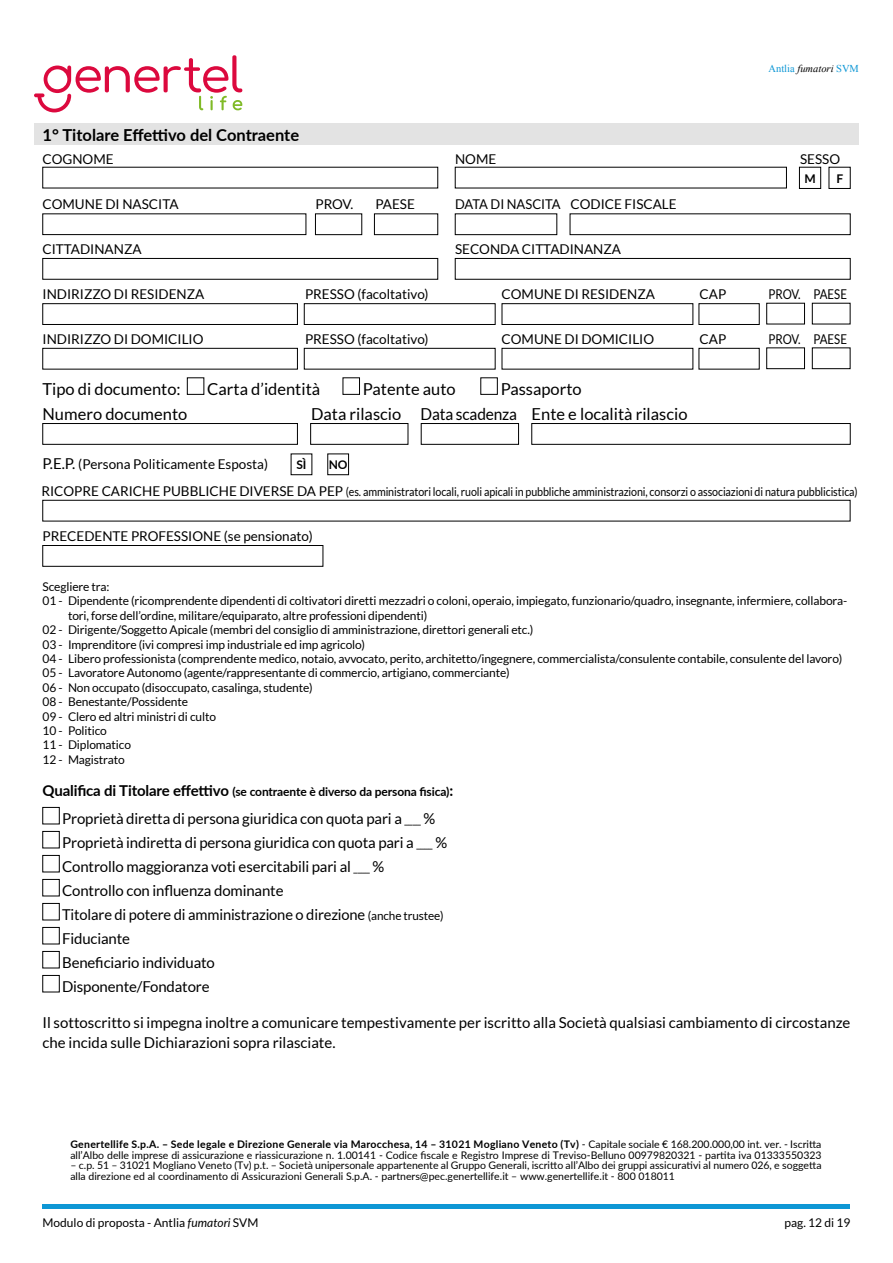
<style>
.page{position:relative;width:893px;height:1263px;background:#fff}
.page>*{position:absolute;margin:0;border:0;box-sizing:border-box;transform-origin:0 0}
.t1{font:16.5px "Lato";color:#000}
.t2{font:700 16.5px "Lato";letter-spacing:-.005em;color:#000}
.t3{font:15px/24px "Lato";letter-spacing:-.01em;color:#000}
.t4{font:13.5px "Lato";color:#000}
.t5{font:13.5px "Lato";color:#000;scale:.96 1}
.t6{font:13.5px "Lato";color:#000;scale:.85 1}
.t7{font:12px "Lato";letter-spacing:-.01em;color:#000}
.t8{font:12px "Lato";letter-spacing:-.01em;color:#000;scale:.89 1}
.t9{font:700 12px "Lato";letter-spacing:-.01em;color:#000}
.t10{font:10.5px/10.5px "Lato";color:#000}
.t11{font:10.5px "Times New Roman";color:#0e97d5}
.s1{font-style:italic;color:#000}
.s2{font-size:15px}
.s3{font-size:13.5px}
.s4{font-size:10.5px}
.s5{font-size:12px}
.s6{font-weight:700}
.s7{font-style:italic}
</style>
<div class="page">
<hr style="left:43px;top:1205px;width:807px;height:4px;background:#0e97d5">
<svg style="left:34px;top:55px;width:208px;height:57px"></svg>
<div style="left:34px;top:123px;width:825px;height:22px;background:#e3e3e3"></div>
<div style="left:43px;top:258px;width:395px;height:21px;border:1px solid #000"></div>
<div style="left:455px;top:258px;width:395px;height:21px;border:1px solid #000"></div>
<div style="left:43px;top:214px;width:263px;height:21px;border:1px solid #000"></div>
<div style="left:570px;top:214px;width:280px;height:21px;border:1px solid #000"></div>
<div style="left:455px;top:214px;width:102px;height:21px;border:1px solid #000"></div>
<div style="left:799px;top:167px;width:22px;height:22px;border:1px solid #000"></div>
<div style="left:315px;top:214px;width:47px;height:21px;border:1px solid #000"></div>
<div style="left:374px;top:214px;width:64px;height:21px;border:1px solid #000"></div>
<div style="left:43px;top:303px;width:255px;height:22px;border:1px solid #000"></div>
<div style="left:766px;top:303px;width:39px;height:21px;border:1px solid #000"></div>
<div style="left:502px;top:303px;width:191px;height:22px;border:1px solid #000"></div>
<div style="left:304px;top:303px;width:191px;height:22px;border:1px solid #000"></div>
<div style="left:699px;top:303px;width:60px;height:22px;border:1px solid #000"></div>
<div style="left:43px;top:348px;width:255px;height:21px;border:1px solid #000"></div>
<div style="left:766px;top:348px;width:39px;height:21px;border:1px solid #000"></div>
<div style="left:812px;top:348px;width:38px;height:21px;border:1px solid #000"></div>
<div style="left:502px;top:348px;width:191px;height:21px;border:1px solid #000"></div>
<div style="left:304px;top:348px;width:191px;height:21px;border:1px solid #000"></div>
<div style="left:699px;top:348px;width:60px;height:21px;border:1px solid #000"></div>
<div style="left:291px;top:454px;width:21px;height:21px;border:1px solid #000"></div>
<div style="left:328px;top:454px;width:21px;height:21px;border:1px solid #000"></div>
<div style="left:43px;top:545px;width:280px;height:21px;border:1px solid #000"></div>
<div style="left:43px;top:500px;width:807px;height:21px;border:1px solid #000"></div>
<div style="left:187px;top:378px;width:17px;height:17px;border:1px solid #000"></div>
<div style="left:343px;top:378px;width:17px;height:17px;border:1px solid #000"></div>
<div style="left:481px;top:378px;width:17px;height:17px;border:1px solid #000"></div>
<div style="left:310px;top:423px;width:98px;height:22px;border:1px solid #000"></div>
<div style="left:421px;top:423px;width:98px;height:22px;border:1px solid #000"></div>
<div style="left:531px;top:423px;width:319px;height:22px;border:1px solid #000"></div>
<div style="left:43px;top:423px;width:255px;height:22px;border:1px solid #000"></div>
<div style="left:43px;top:807px;width:17px;height:17px;border:1px solid #000"></div>
<div style="left:43px;top:831px;width:17px;height:17px;border:1px solid #000"></div>
<div style="left:43px;top:855px;width:17px;height:17px;border:1px solid #000"></div>
<div style="left:43px;top:879px;width:17px;height:17px;border:1px solid #000"></div>
<div style="left:43px;top:903px;width:17px;height:17px;border:1px solid #000"></div>
<div style="left:43px;top:927px;width:17px;height:17px;border:1px solid #000"></div>
<div style="left:43px;top:951px;width:17px;height:17px;border:1px solid #000"></div>
<div style="left:43px;top:975px;width:17px;height:17px;border:1px solid #000"></div>
<p class="t11" style="left:768px;top:61px;width:92px">Antlia <span class="s1">fumatori</span> SVM</p>
<h1 class="t2" style="left:43px;top:122px;width:258px">1° Titolare Effettivo del Contraente</h1>
<p class="t4" style="left:43px;top:152px;width:73px">COGNOME</p>
<p class="t4" style="left:455px;top:152px;width:43px">NOME</p>
<p class="t4" style="left:800px;top:152px;width:42px">SESSO</p>
<p class="t4" style="left:43px;top:197px;width:138px">COMUNE DI NASCITA</p>
<p class="t4" style="left:316px;top:197px;width:39px">PROV.</p>
<p class="t4" style="left:376px;top:197px;width:41px">PAESE</p>
<p class="t5" style="left:455px;top:197px;width:232px">DATA DI NASCITA CODICE FISCALE</p>
<p class="t4" style="left:43px;top:242px;width:101px">CITTADINANZA</p>
<p class="t4" style="left:455px;top:242px;width:168px">SECONDA CITTADINANZA</p>
<p class="t4" style="left:43px;top:287px;width:163px">INDIRIZZO DI RESIDENZA</p>
<p class="t4" style="left:305px;top:287px;width:125px">PRESSO (facoltativo)</p>
<p class="t4" style="left:502px;top:287px;width:155px">COMUNE DI RESIDENZA</p>
<p class="t4" style="left:700px;top:287px;width:28px">CAP</p>
<p class="t6" style="left:769px;top:287px;width:94px">PROV. PAESE</p>
<p class="t4" style="left:43px;top:332px;width:163px">INDIRIZZO DI DOMICILIO</p>
<p class="t4" style="left:305px;top:332px;width:125px">PRESSO (facoltativo)</p>
<p class="t4" style="left:502px;top:332px;width:154px">COMUNE DI DOMICILIO</p>
<p class="t4" style="left:700px;top:332px;width:28px">CAP</p>
<p class="t6" style="left:769px;top:332px;width:94px">PROV. PAESE</p>
<p class="t9" style="left:804px;top:169px;width:13px">M</p>
<p class="t9" style="left:836px;top:169px;width:8px">F</p>
<h1 class="t1" style="left:43px;top:379px;width:140px">Tipo di documento:</h1>
<h1 class="t1" style="left:207px;top:379px;width:114px">Carta d’identità</h1>
<h1 class="t1" style="left:363px;top:379px;width:94px">Patente auto</h1>
<h1 class="t1" style="left:501px;top:379px;width:82px">Passaporto</h1>
<h1 class="t1" style="left:43px;top:404px;width:146px">Numero documento</h1>
<h1 class="t1" style="left:311px;top:404px;width:378px">Data rilascio Data scadenza Ente e località rilascio</h1>
<p class="t4" style="left:43px;top:456px;width:227px"><span class="s2">P.E.P.</span> (Persona Politicamente Esposta)</p>
<p class="t9" style="left:296px;top:456px;width:12px">SÌ</p>
<p class="t9" style="left:329px;top:456px;width:20px">NO</p>
<p class="t8" style="left:41px;top:485px;width:919px"><span class="s3">RICOPRE CARICHE PUBBLICHE DIVERSE DA PEP</span> (es. amministratori locali, ruoli apicali in pubbliche amministrazioni, consorzi o associazioni di natura pubblicistica)</p>
<p class="t4" style="left:43px;top:528px;width:272px">PRECEDENTE PROFESSIONE (se pensionato)</p>
<p class="t7" style="left:43px;top:580px;width:68px">Scegliere tra:</p>
<p class="t7" style="left:43px;top:594px;width:806px">01 - Dipendente (ricomprendente dipendenti di coltivatori diretti mezzadri o coloni, operaio, impiegato, funzionario/quadro, insegnante, infermiere, collabora-</p>
<p class="t7" style="left:68px;top:609px;width:361px">tori, forse dell’ordine, militare/equiparato, altre professioni dipendenti)</p>
<p class="t7" style="left:43px;top:623px;width:492px">02 - Dirigente/Soggetto Apicale (membri del consiglio di amministrazione, direttori generali etc.)</p>
<p class="t7" style="left:43px;top:638px;width:324px">03 - Imprenditore (ivi compresi imp industriale ed imp agricolo)</p>
<p class="t7" style="left:43px;top:652px;width:801px">04 - Libero professionista (comprendente medico, notaio, avvocato, perito, architetto/ingegnere, commercialista/consulente contabile, consulente del lavoro)</p>
<p class="t7" style="left:43px;top:666px;width:469px">05 - Lavoratore Autonomo (agente/rappresentante di commercio, artigiano, commerciante)</p>
<p class="t7" style="left:43px;top:681px;width:272px">06 - Non occupato (disoccupato, casalinga, studente)</p>
<p class="t7" style="left:43px;top:695px;width:147px">08 - Benestante/Possidente</p>
<p class="t7" style="left:43px;top:710px;width:175px">09 - Clero ed altri ministri di culto</p>
<p class="t7" style="left:43px;top:724px;width:66px">10 - Politico</p>
<p class="t7" style="left:43px;top:738px;width:90px">11 - Diplomatico</p>
<p class="t7" style="left:43px;top:753px;width:84px">12 - Magistrato</p>
<p class="t9" style="left:43px;top:783px;width:412px"><span class="s2">Qualifica di Titolare effettivo</span> (se contraente è diverso da persona fisica)<span class="s2">:</span></p>
<p class="t3" style="left:62px;top:807px;width:386px">Proprietà diretta di persona giuridica con quota pari a <span class="s4">____</span> % Proprietà indiretta di persona giuridica con quota pari a <span class="s4">____</span> % Controllo maggioranza voti esercitabili pari al <span class="s4">____</span> % Controllo con influenza dominante<br>Titolare di potere di amministrazione o direzione <span class="s5">(anche trustee)<br></span>Fiduciante<br>Beneficiario individuato<br>Disponente/Fondatore</p>
<p class="t3" style="left:43px;top:1012px;width:809px;line-height:20.1px">Il sottoscritto si impegna inoltre a comunicare tempestivamente per iscritto alla Società qualsiasi cambiamento di circostanze che incida sulle Dichiarazioni sopra rilasciate.</p>
<p class="t10" style="left:70px;top:1139px;width:753px"><span class="s6">Genertellife S.p.A. – Sede legale e Direzione Generale via Marocchesa, 14 – 31021 Mogliano Veneto (Tv)</span> - Capitale sociale € 168.200.000,00 int. ver. - Iscritta all’Albo delle imprese di assicurazione e riassicurazione n. 1.00141 - Codice fiscale e Registro Imprese di Treviso-Belluno 00979820321 - partita iva 01333550323</p>
<p class="t10" style="left:70px;top:1160px;width:753px">– c.p. 51 – 31021 Mogliano Veneto (Tv) p.t. – Società unipersonale appartenente al Gruppo Generali, iscritto all’Albo dei gruppi assicurativi al numero 026, e soggetta alla direzione ed al coordinamento di Assicurazioni Generali S.p.A. - partners@pec.genertellife.it – www.genertellife.it - 800 018011</p>
<p class="t7" style="left:43px;top:1216px;width:217px">Modulo di proposta - Antlia <span class="s7">fumatori</span> SVM</p>
<p class="t7" style="left:784px;top:1216px;width:67px">pag. 12 di 19</p>
</div>
